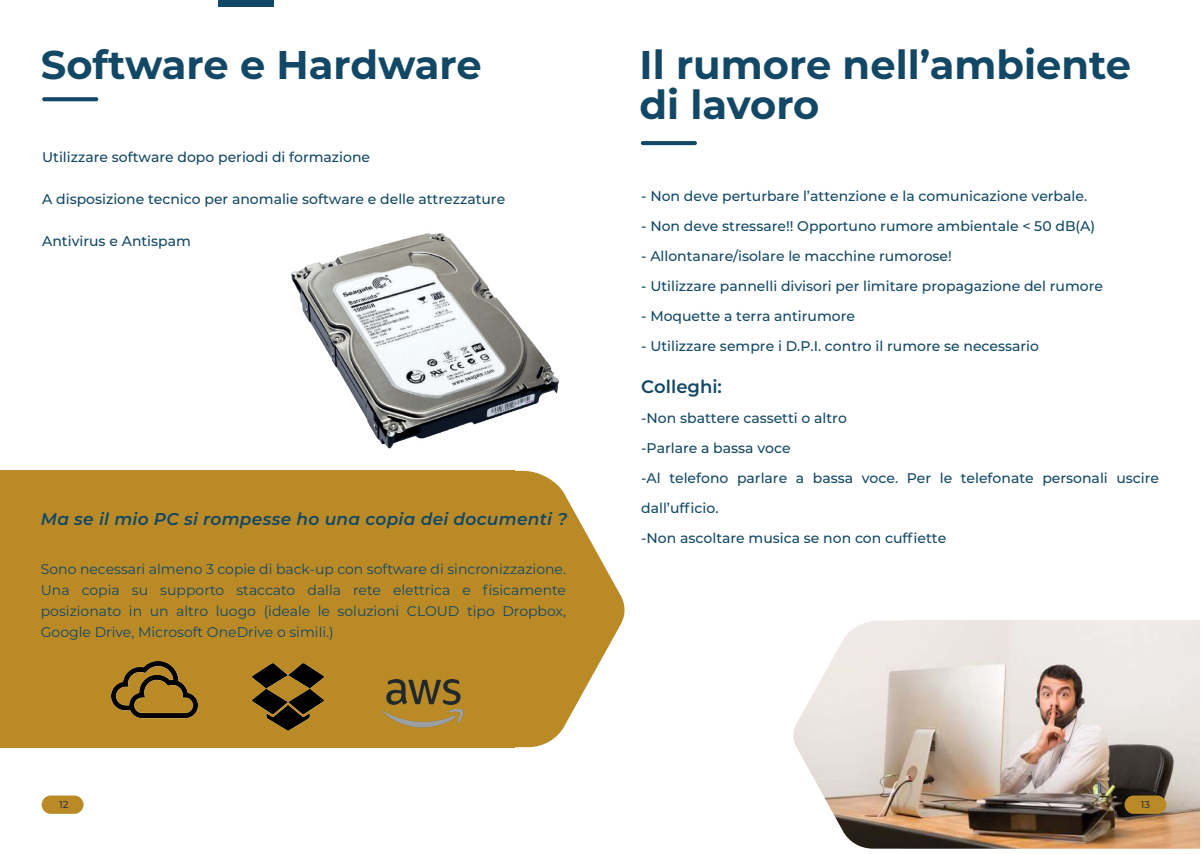
<style>
.page{position:relative;width:1202px;height:854px;background:#fff}
.page>*{position:absolute;margin:0;border:0;box-sizing:border-box;transform-origin:0 0}
.t1{font:700 40px/40px "Montserrat";color:#124865}
.t2{font:600 18px "Montserrat";color:#124865}
.t3{font:italic 600 17px "Montserrat";letter-spacing:.015em;color:#124865}
.t4{font:500 14px/30px "Montserrat";color:#124865}
.t5{font:14px/21px "Montserrat";color:#124865;text-align:justify}
.t6{font:500 10px "Montserrat";color:#373b3d}
</style>
<div class="page">
<img style="left:793px;top:620px;width:407px;height:228px">
<img style="left:291px;top:233px;width:268px;height:216px">
<div style="left:0;top:470px;width:514px;height:277px;background:#ba8a27"></div>
<svg style="left:42px;top:97px;width:56px;height:4px"></svg>
<svg style="left:641px;top:141px;width:56px;height:4px"></svg>
<div style="left:42px;top:795px;width:42px;height:18px;background:#ba8a27;border-radius:9px"></div>
<svg style="left:514px;top:470px;width:111px;height:277px;fill:#ba8a27"></svg>
<div style="left:1124px;top:795px;width:42px;height:18px;background:#ba8a27;border-radius:9px"></div>
<img style="left:111px;top:661px;width:87px;height:58px">
<img style="left:252px;top:663px;width:71px;height:68px">
<img style="left:382px;top:679px;width:82px;height:49px">
<div style="left:218px;top:0;width:56px;height:6px;background:#124865"></div>
<h1 class="t1" style="left:41px;top:43px;width:442px">Software e Hardware</h1>
<h1 class="t1" style="left:639px;top:43px;width:493px">Il rumore nell’ambiente di lavoro</h1>
<p class="t4" style="left:42px;top:142px;width:329px">Utilizzare software dopo periodi di formazione</p>
<p class="t4" style="left:42px;top:184px;width:465px">A disposizione tecnico per anomalie software e delle attrezzature</p>
<p class="t4" style="left:42px;top:226px;width:150px">Antivirus e Antispam</p>
<p class="t3" style="left:41px;top:506px;width:528px">Ma se il mio PC si rompesse ho una copia dei documenti ?</p>
<p class="t5" style="left:41px;top:558px;width:527px">Sono necessari almeno 3 copie di back-up con software di sincronizzazione.<br>Una copia su supporto staccato dalla rete elettrica e fisicamente posizionato in un altro luogo (ideale le soluzioni CLOUD tipo Dropbox, Google Drive, Microsoft OneDrive o simili.)</p>
<p class="t4" style="left:641px;top:180px;width:447px">- Non deve perturbare l’attenzione e la comunicazione verbale.</p>
<p class="t4" style="left:641px;top:210px;width:456px">- Non deve stressare!! Opportuno rumore ambientale &lt; 50 dB(A)</p>
<p class="t4" style="left:641px;top:240px;width:312px">- Allontanare/isolare le macchine rumorose!</p>
<p class="t4" style="left:641px;top:270px;width:463px">- Utilizzare pannelli divisori per limitare propagazione del rumore</p>
<p class="t4" style="left:641px;top:300px;width:215px">- Moquette a terra antirumore</p>
<p class="t4" style="left:641px;top:330px;width:399px">- Utilizzare sempre i D.P.I. contro il rumore se necessario</p>
<p class="t2" style="left:641px;top:373px;width:82px">Colleghi:</p>
<p class="t4" style="left:641px;top:402px;width:519px">-Non sbattere cassetti o altro<br>-Parlare a bassa voce<br>-Al telefono parlare a bassa voce. Per le telefonate personali uscire dall’ufficio.<br>-Non ascoltare musica se non con cuffiette</p>
<p class="t6" style="left:59px;top:796px;width:11px">12</p>
<p class="t6" style="left:1141px;top:796px;width:11px">13</p>
</div>
